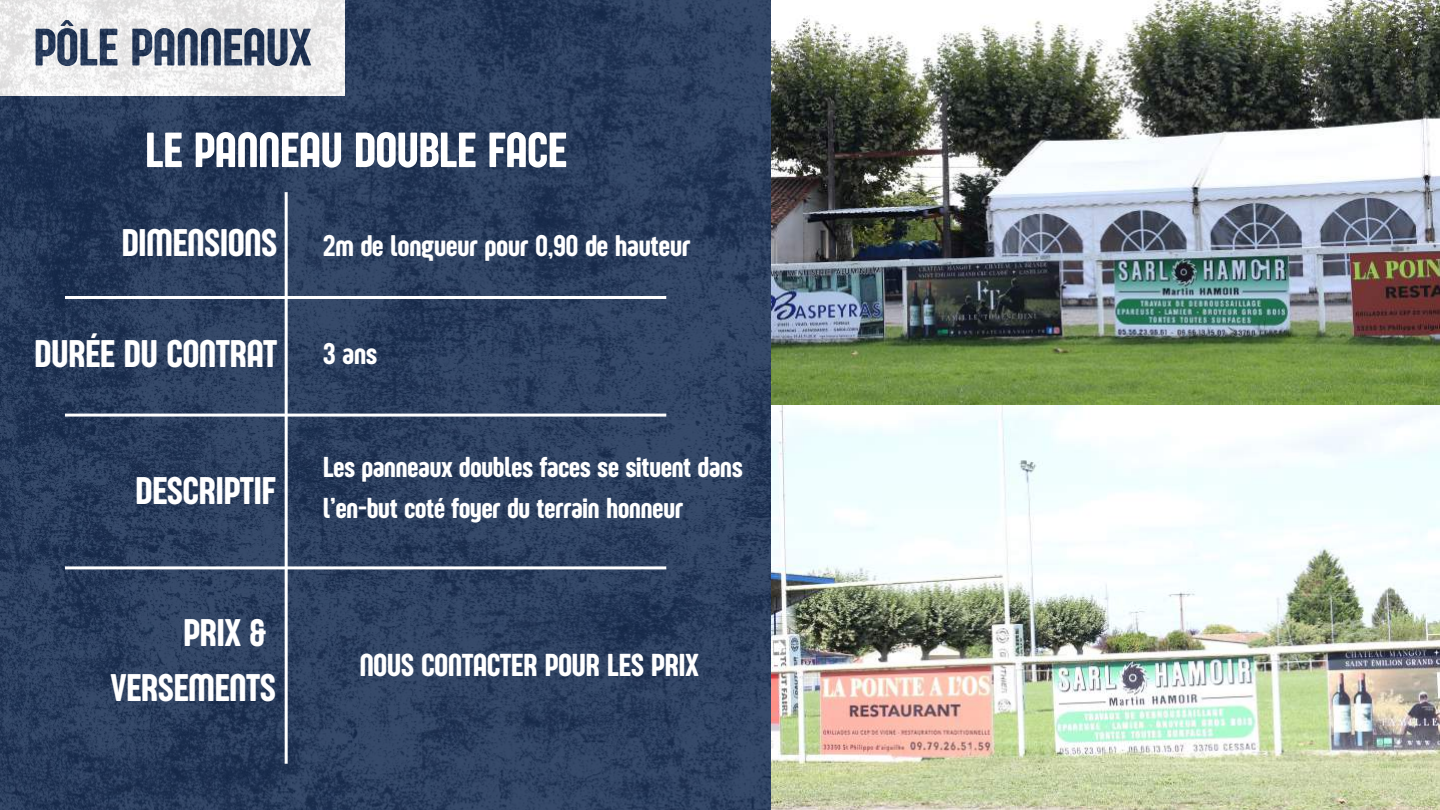
<style>
.page{position:relative;width:1440px;height:810px;background:#fff}
.page>*{position:absolute;margin:0;border:0;box-sizing:border-box;transform-origin:0 0}
.t1{font:54.5px "Sugo Pro Display";color:#152c51}
.t2{font:51px "Sugo Pro Display";color:#fff}
.t3{font:39.8px/55.5px "Sugo Pro Display";color:#fff;text-align:right}
.t4{font:32.8px "Sugo Pro Display";color:#fff}
.t5{font:30.8px "Sugo Pro Display";color:#fff}
.t6{font:29.8px/41.2px "Sugo Pro Display";color:#fff}
</style>
<div class="page">
<img style="left:0;top:0;width:771px;height:810px">
<img style="left:771px;top:0;width:669px;height:810px">
<hr style="left:65px;top:414px;width:601px;height:3px;background:#fff">
<hr style="left:65px;top:566px;width:601px;height:3px;background:#fff">
<hr style="left:65px;top:296px;width:601px;height:3px;background:#fff">
<hr style="left:285px;top:192px;width:3px;height:572px;background:#fff">
<h1 class="t1" style="left:34px;top:16px;width:279px">PÔLE PANNEAUX</h1>
<h2 class="t2" style="left:145px;top:121px;width:423px">LE PANNEAU DOUBLE FACE</h2>
<h3 class="t3" style="left:122px;top:215px;width:157px">DIMENSIONS</h3>
<h3 class="t3" style="left:35px;top:326px;width:244px">DURÉE DU CONTRAT</h3>
<h3 class="t3" style="left:136px;top:463px;width:141px">DESCRIPTIF</h3>
<h3 class="t3" style="left:111px;top:604px;width:166px">PRIX &amp;<br>VERSEMENTS</h3>
<p class="t5" style="left:323px;top:227px;width:369px">2m de longueur pour 0,90 de hauteur</p>
<p class="t5" style="left:323px;top:336px;width:56px">3 ans</p>
<p class="t6" style="left:323px;top:446px;width:421px">Les panneaux doubles faces se situent dans l’en-but coté foyer du terrain honneur</p>
<p class="t4" style="left:360px;top:646px;width:340px">NOUS CONTACTER POUR LES PRIX</p>
</div>
